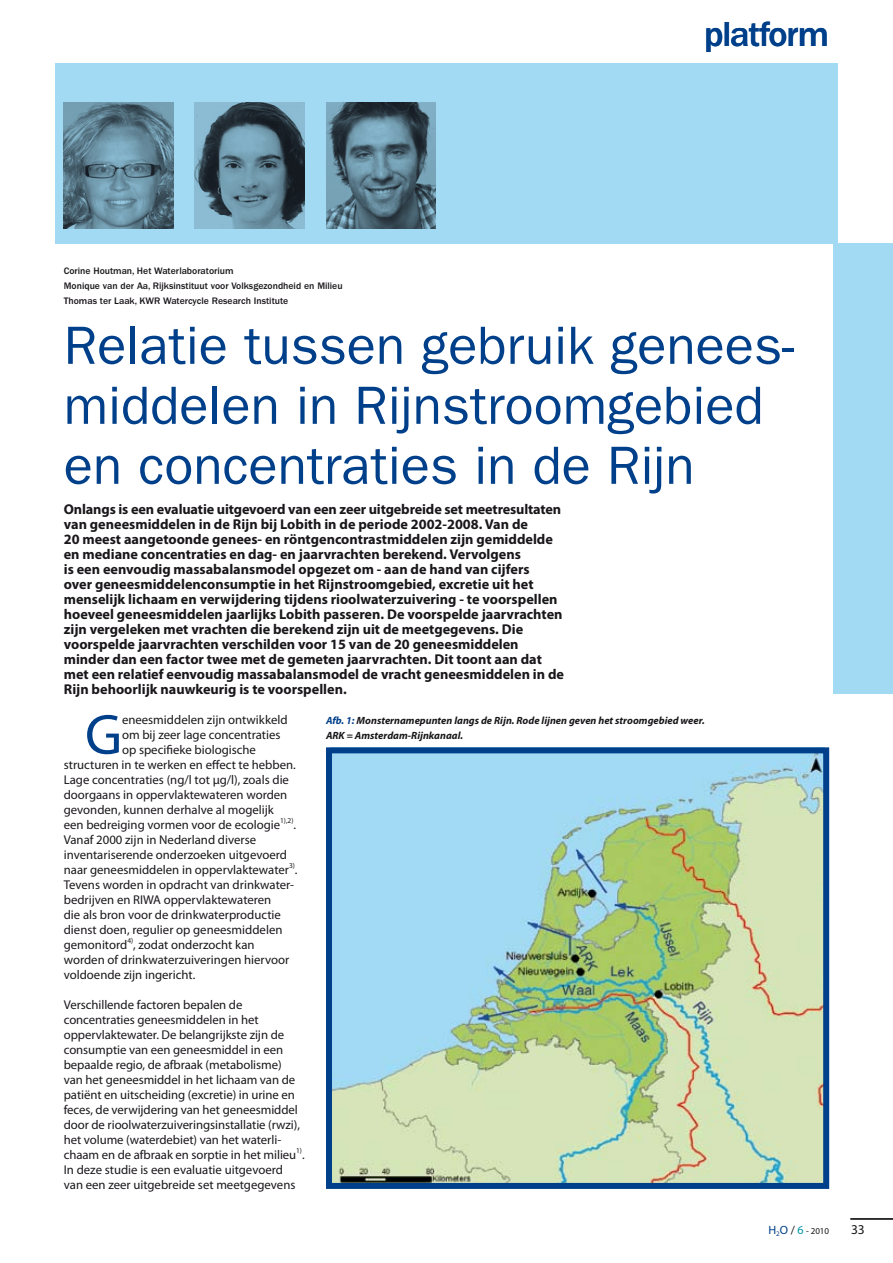
<style>
.page{position:relative;width:893px;height:1263px;background:#fff}
.page>*{position:absolute;margin:0;border:0;box-sizing:border-box;transform-origin:0 0}
.t1{font:57.3px "Myriad Pro";color:#00408a}
.t2{font:54px/60px "ITC Franklin Gothic Std";color:#00408a}
.t3{font:500 36px "ITC Franklin Gothic Std";letter-spacing:-.03em;color:#00408a}
.t4{font:700 14.25px/15px "Myriad Pro";color:#1a171b}
.t5{font:13.5px "Myriad Pro";color:#1a171b}
.t6{font:12.75px/15px "Myriad Pro";color:#1a171b}
.t7{font:italic 700 10.5px/15px "Myriad Pro";color:#1a171b}
.t8{font:500 9.75px/15px "ITC Franklin Gothic Std";color:#1a171b}
.t9{font:9px "Myriad Pro";color:#1a171b}
.s1{color:#00408a}
.s2{font-size:12px;color:#00408a}
.s3{font-size:12px}
.s4{font-size:12px;color:#0094a9}
</style>
<div class="page">
<hr style="left:850px;top:1219px;width:43px;height:1px;background:#1a171b">
<div style="left:55px;top:64px;width:783px;height:180px;background:#a2daf4"></div>
<div style="left:833px;top:244px;width:60px;height:450px;background:#a2daf4"></div>
<img style="left:64px;top:102px;width:110px;height:127px">
<img style="left:195px;top:102px;width:110px;height:127px">
<img style="left:326px;top:102px;width:110px;height:127px">
<img style="left:333px;top:754px;width:489px;height:428px">
<div style="left:326px;top:747px;width:503px;height:442px;border:6px solid #00408a"></div>
<h3 class="t3" style="left:704px;top:14px;width:126px">platform</h3>
<p class="t8" style="left:64px;top:263px;width:280px">Corine Houtman, Het Waterlaboratorium<br>Monique van der Aa, Rijksinstituut voor Volksgezondheid en Milieu<br>Thomas ter Laak, KWR Watercycle Research Institute</p>
<h2 class="t2" style="left:64px;top:316px;width:731px">Relatie tussen gebruik genees&shy;middelen in Rijnstroomgebied en concentraties in de Rijn</h2>
<p class="t4" style="left:64px;top:502px;width:502px">Onlangs is een evaluatie uitgevoerd van een zeer uitgebreide set meetresultaten van geneesmiddelen in de Rijn bij Lobith in de periode 2002-2008. Van de<br>20 meest aangetoonde genees- en röntgencontrastmiddelen zijn gemiddelde en mediane concentraties en dag- en jaarvrachten berekend. Vervolgens<br>is een eenvoudig massabalansmodel opgezet om - aan de hand van cijfers<br>over geneesmiddelenconsumptie in het Rijnstroomgebied, excretie uit het menselijk lichaam en verwijdering tijdens rioolwaterzuivering - te voorspellen hoeveel geneesmiddelen jaarlijks Lobith passeren. De voorspelde jaarvrachten zijn vergeleken met vrachten die berekend zijn uit de meetgegevens. Die voorspelde jaarvrachten verschilden voor 15 van de 20 geneesmiddelen minder dan een factor twee met de gemeten jaarvrachten. Dit toont aan dat met een relatief eenvoudig massabalansmodel de vracht geneesmiddelen in de Rijn behoorlijk nauwkeurig is te voorspellen.</p>
<h1 class="t1" style="left:85px;top:703px;width:33px">G</h1>
<p class="t6" style="left:122px;top:712px;width:167px">eneesmiddelen zijn ontwikkeld</p>
<p class="t7" style="left:326px;top:713px;width:380px"><span class="s1">Afb. 1:</span> Monsternamepunten langs de Rijn. Rode lijnen geven het stroomgebied weer.<br>ARK = Amsterdam-Rijnkanaal.</p>
<p class="t6" style="left:122px;top:727px;width:160px">om bij zeer lage concentraties</p>
<p class="t6" style="left:122px;top:742px;width:135px">op specifieke biologische</p>
<p class="t6" style="left:64px;top:757px;width:234px">structuren in te werken en effect te hebben.</p>
<p class="t6" style="left:64px;top:772px;width:227px">Lage concentraties (ng/l tot µg/l), zoals die</p>
<p class="t6" style="left:64px;top:787px;width:225px">doorgaans in oppervlaktewateren worden</p>
<p class="t6" style="left:64px;top:802px;width:212px">gevonden, kunnen derhalve al mogelijk</p>
<p class="t6" style="left:64px;top:817px;width:234px">een bedreiging vormen voor de ecologie<sup>1),2)</sup>.</p>
<p class="t6" style="left:64px;top:832px;width:194px">Vanaf 2000 zijn in Nederland diverse</p>
<p class="t6" style="left:64px;top:847px;width:225px">inventariserende onderzoeken uitgevoerd</p>
<p class="t6" style="left:64px;top:862px;width:235px">naar geneesmiddelen in oppervlaktewater<sup>3)</sup>.</p>
<p class="t6" style="left:64px;top:877px;width:232px">Tevens worden in opdracht van drinkwater-</p>
<p class="t6" style="left:64px;top:892px;width:78px">bedrijven en RIWA</p>
<p class="t6" style="left:64px;top:892px;width:227px;text-indent:100px">oppervlaktewateren die als bron voor de drinkwaterproductie dienst doen, regulier op geneesmiddelen gemonitord<sup>4)</sup>, zodat onderzocht kan worden of drinkwaterzuiveringen hiervoor voldoende zijn ingericht.</p>
<p class="t6" style="left:64px;top:997px;width:242px">Verschillende factoren bepalen de concentraties geneesmiddelen in het oppervlaktewater. De belangrijkste zijn de consumptie van een geneesmiddel in een bepaalde regio, de afbraak (metabolisme)<br>van het geneesmiddel in het lichaam van de patiënt en uitscheiding (excretie) in urine en feces, de verwijdering van het geneesmiddel door de rioolwaterzuiveringsinstallatie (rwzi), het volume (waterdebiet) van het waterli&shy;chaam en de afbraak en sorptie in het milieu<sup>1)</sup>.<br>I n deze studie is een evaluatie uitgevoerd van een zeer uitgebreide set meetgegevens</p>
<p class="t9" style="left:768px;top:1226px;width:62px"><span class="s2">H</span><sub>2</sub><span class="s2">O</span> <span class="s3">/</span> <span class="s4">6</span> - 2010</p>
<p class="t5" style="left:851px;top:1222px;width:15px">33</p>
</div>
